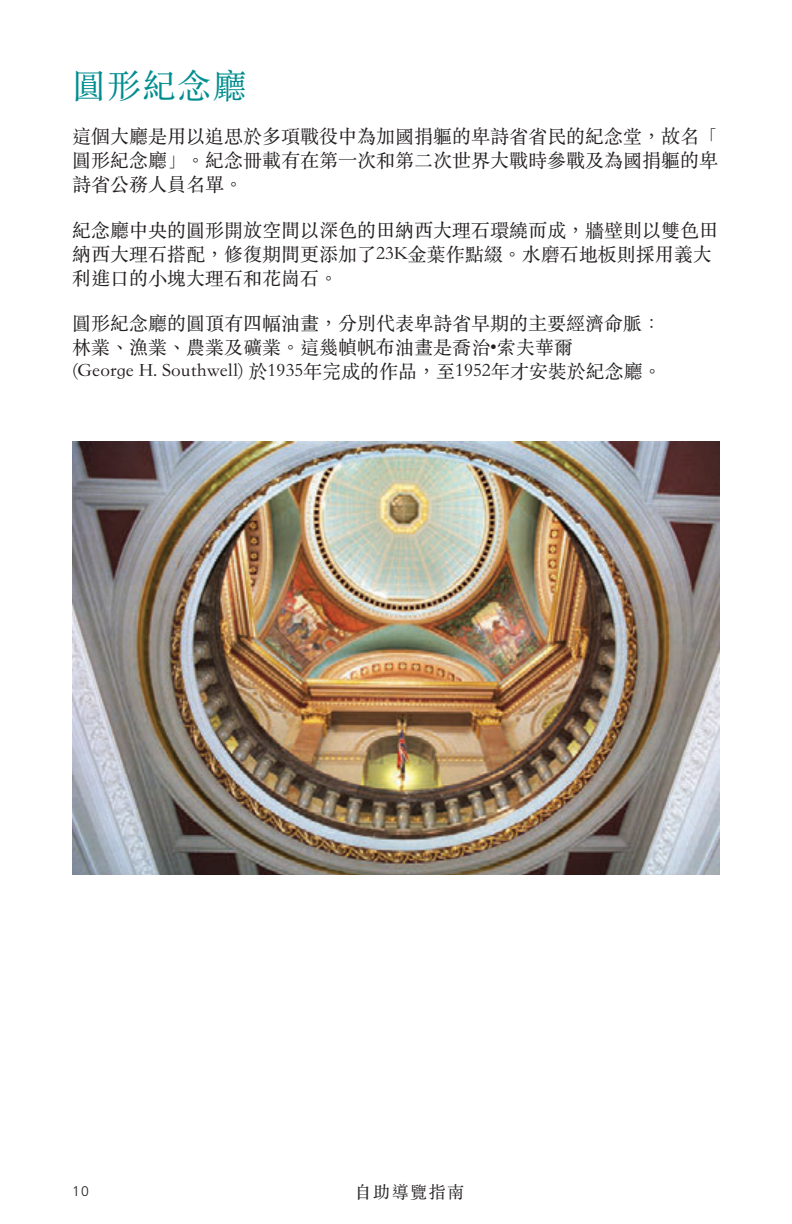
<style>
.page{position:relative;width:792px;height:1224px;background:#fff}
.page>*{position:absolute;margin:0;border:0;box-sizing:border-box;transform-origin:0 0}
.t1{font:34px "ST Songti TC Regular";letter-spacing:.035em;color:#008d8f}
.t2{font:19px/24px "ST Songti TC Regular";color:#231f20}
.t3{font:17px "ST Songti TC Regular";letter-spacing:.09em;color:#231f20}
.t4{font:300 14px "Frutiger LT Std";color:#231f20}
</style>
<div class="page">
<img style="left:72px;top:442px;width:648px;height:432px">
<h1 class="t1" style="left:72px;top:65px;width:176px">圓形紀念廳</h1>
<p class="t2" style="left:72px;top:124px;width:647px;text-align:justify">這個大廳是用以追思於多項戰役中為加國捐軀的卑詩省省民的紀念堂，故名「圓形紀念廳」。紀念冊載有在第一次和第二次世界大戰時參戰及為國捐軀的卑詩省公務人員名單。</p>
<p class="t2" style="left:72px;top:217px;width:647px">紀念廳中央的圓形開放空間以深色的田納西大理石環繞而成，牆壁則以雙色田納西大理石搭配，修復期間更添加了23K金葉作點綴。水磨石地板則採用義大利進口的小塊大理石和花崗石。</p>
<p class="t2" style="left:72px;top:311px;width:591px">圓形紀念廳的圓頂有四幅油畫，分別代表卑詩省早期的主要經濟命脈：林業、漁業、農業及礦業。這幾幀帆布油畫是喬治•索夫華爾<br>(George H. Southwell) 於1935年完成的作品，至1952年才安裝於紀念廳。</p>
<p class="t4" style="left:72px;top:1183px;width:18px">10</p>
<p class="t3" style="left:355px;top:1181px;width:111px">自助導覽指南</p>
</div>
